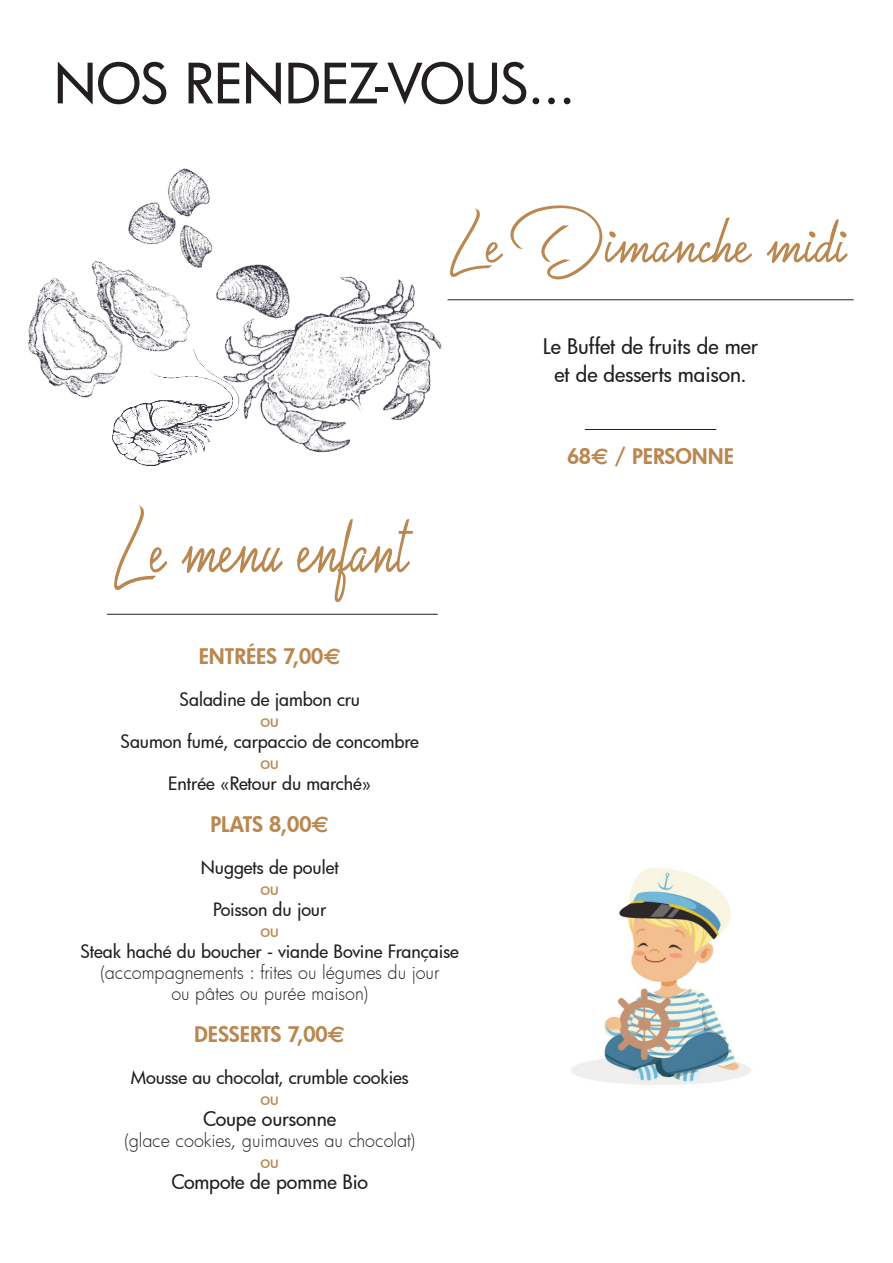
<style>
.page{position:relative;width:893px;height:1263px;background:#fff}
.page>*{position:absolute;margin:0;border:0;box-sizing:border-box;transform-origin:0 0}
.t1{font:500 54px "Futura";color:#231f20}
.t2{font:800 21px "Futura";color:#b9874f}
.t3{font:500 21px/28px "Futura";letter-spacing:-.005em;color:#231f20;text-align:center}
.t4{font:500 19.5px "Futura";letter-spacing:-.005em;color:#231f20}
.t5{font:500 18px "Futura";letter-spacing:-.005em;color:#231f20}
.t6{font:300 18px "Futura";letter-spacing:-.005em;color:#231f20}
.t7{font:500 18px "Futura";letter-spacing:-.01em;color:#b9874f}
</style>
<div class="page">
<img style="left:28px;top:168px;width:182px;height:298px">
<img style="left:203px;top:238px;width:253px;height:228px">
<img style="left:102px;top:344px;width:196px;height:121px">
<svg style="left:450px;top:205px;width:398px;height:74px"></svg>
<hr style="left:447px;top:299px;width:407px;height:1px;background:#231f20">
<hr style="left:585px;top:429px;width:131px;height:1px;background:#231f20">
<hr style="left:107px;top:614px;width:331px;height:1px;background:#231f20">
<svg style="left:114px;top:505px;width:299px;height:97px"></svg>
<img style="left:571px;top:868px;width:180px;height:217px">
<p class="t1" style="left:54px;top:47px;width:522px">NOS RENDEZ-VOUS...</p>
<p class="t3" style="left:543px;top:332px;width:217px">Le Buffet de fruits de mer et de desserts maison.</p>
<p class="t2" style="left:199px;top:642px;width:144px">ENTRÉES 7,00€</p>
<p class="t5" style="left:179px;top:687px;width:182px">Saladine de jambon cru</p>
<p class="t7" style="left:260px;top:708px;width:20px">ou</p>
<p class="t5" style="left:121px;top:729px;width:300px">Saumon fumé, carpaccio de concombre</p>
<p class="t7" style="left:260px;top:750px;width:20px">ou</p>
<p class="t5" style="left:168px;top:771px;width:205px">Entrée «Retour du marché»</p>
<p class="t2" style="left:211px;top:810px;width:120px">PLATS 8,00€</p>
<p class="t5" style="left:201px;top:855px;width:139px">Nuggets de poulet</p>
<p class="t7" style="left:260px;top:876px;width:20px">ou</p>
<p class="t5" style="left:213px;top:897px;width:115px">Poisson du jour</p>
<p class="t7" style="left:260px;top:918px;width:20px">ou</p>
<p class="t5" style="left:81px;top:939px;width:380px">Steak haché du boucher - viande Bovine Française</p>
<p class="t6" style="left:101px;top:960px;width:340px">(accompagnements : frites ou légumes du jour</p>
<p class="t6" style="left:171px;top:981px;width:198px">ou pâtes ou purée maison)</p>
<p class="t2" style="left:194px;top:1020px;width:152px">DESSERTS 7,00€</p>
<p class="t5" style="left:131px;top:1065px;width:279px">Mousse au chocolat, crumble cookies</p>
<p class="t7" style="left:260px;top:1086px;width:20px">ou</p>
<p class="t4" style="left:203px;top:1106px;width:135px">Coupe oursonne</p>
<p class="t6" style="left:124px;top:1128px;width:292px">(glace cookies, guimauves au chocolat)</p>
<p class="t7" style="left:260px;top:1149px;width:20px">ou</p>
<p class="t4" style="left:171px;top:1169px;width:198px">Compote de pomme Bio</p>
<p class="t2" style="left:567px;top:442px;width:168px">68€ / PERSONNE</p>
</div>
